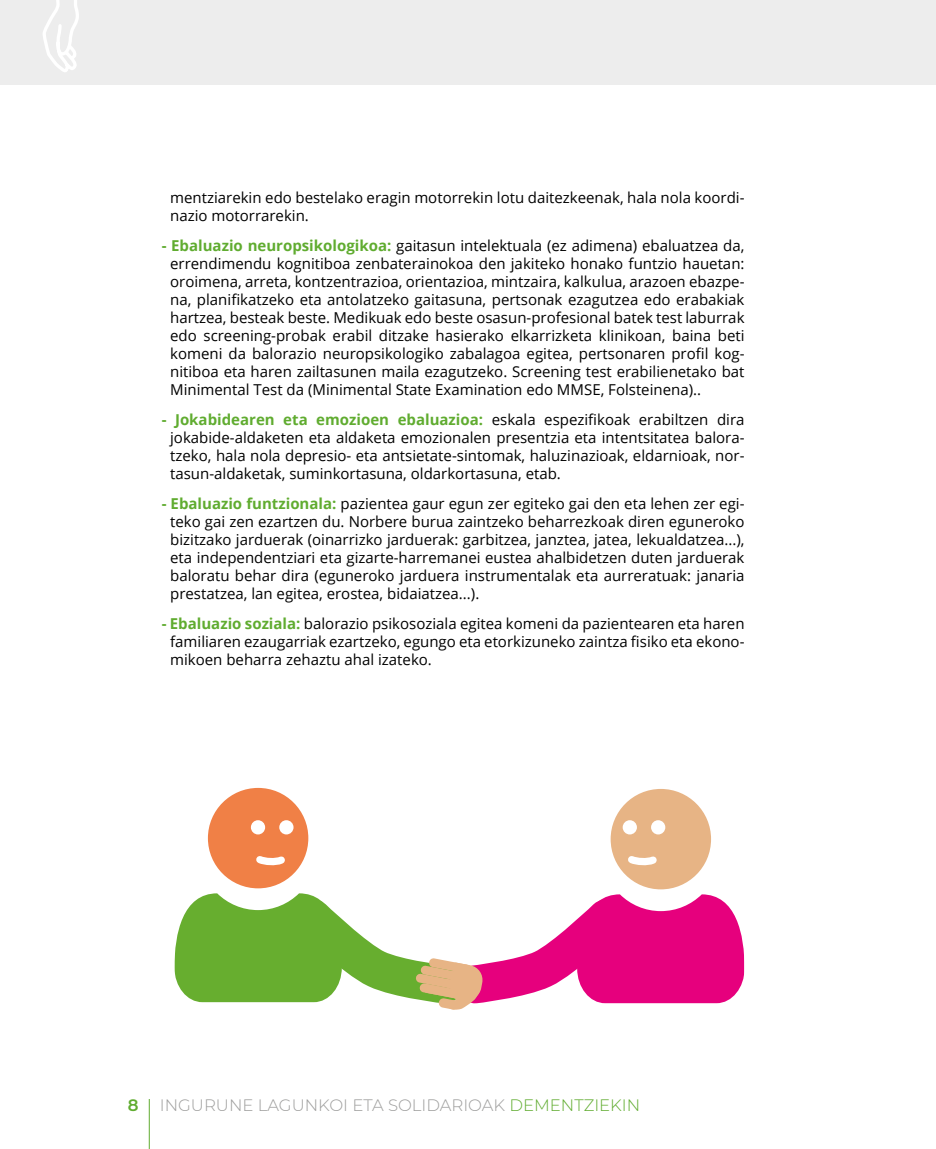
<style>
.page{position:relative;width:936px;height:1149px;background:#fff}
.page>*{position:absolute;margin:0;border:0;box-sizing:border-box;transform-origin:0 0}
.t1{font:300 16.5px "Montserrat";color:#9d9d9c}
.t2{font:600 16.5px "Montserrat";color:#60ac30}
.t3{font:15px/18px "Open Sans";color:#000;text-align:justify}
.s1{font-weight:700;color:#60ac30}
.s2{color:#60ac30}
</style>
<div class="page">
<div style="left:0;top:0;width:935px;height:85px;background:#ededed"></div>
<hr style="left:149px;top:1098px;width:1px;height:50px;background:#60ac30">
<svg style="left:43px;top:0;width:36px;height:72px"></svg>
<div style="left:610px;top:788px;width:101px;height:101px;background:#e7b485;border-radius:50%"></div>
<div style="left:208px;top:787px;width:100px;height:101px;background:#f08046;border-radius:50%"></div>
<div style="left:622px;top:820px;width:15px;height:14px;background:#fff;border-radius:50%"></div>
<div style="left:651px;top:820px;width:14px;height:14px;background:#fff;border-radius:50%"></div>
<svg style="left:628px;top:856px;width:29px;height:10px"></svg>
<div style="left:251px;top:820px;width:14px;height:14px;background:#fff;border-radius:50%"></div>
<div style="left:279px;top:820px;width:14px;height:14px;background:#fff;border-radius:50%"></div>
<svg style="left:256px;top:856px;width:29px;height:7px"></svg>
<svg style="left:174px;top:879px;width:570px;height:130px"></svg>
<p class="t3" style="left:170px;top:188px;width:576px">mentziarekin edo bestelako eragin motorrekin lotu daitezkeenak, hala nola koordi&shy;nazio motorrarekin.</p>
<p class="t3" style="left:170px;top:236px;width:576px;text-indent:-9px"><span class="s1">- Ebaluazio neuropsikologikoa:</span> gaitasun intelektuala (ez adimena) ebaluatzea da, errendimendu kognitiboa zenbaterainokoa den jakiteko honako funtzio hauetan: oroimena, arreta, kontzentrazioa, orientazioa, mintzaira, kalkulua, arazoen ebazpe&shy;na, planifikatzeko eta antolatzeko gaitasuna, pertsonak ezagutzea edo erabakiak hartzea, besteak beste. Medikuak edo beste osasun-profesional batek test laburrak edo screening-probak erabil ditzake hasierako elkarrizketa klinikoan, baina beti komeni da balorazio neuropsikologiko zabalagoa egitea, pertsonaren profil kog&shy;nitiboa eta haren zailtasunen maila ezagutzeko. Screening test erabilienetako bat Minimental Test da (Minimental State Examination edo MMSE, Folsteinena)..</p>
<p class="t3" style="left:170px;top:410px;width:576px;text-indent:-9px"><span class="s1">- Jokabidearen eta emozioen ebaluazioa:</span> eskala espezifikoak erabiltzen dira jokabide-aldaketen eta aldaketa emozionalen presentzia eta intentsitatea balora&shy;tzeko, hala nola depresio- eta antsietate-sintomak, haluzinazioak, eldarnioak, nor&shy;tasun-aldaketak, suminkortasuna, oldarkortasuna, etab.</p>
<p class="t3" style="left:170px;top:494px;width:576px;text-indent:-9px"><span class="s1">- Ebaluazio funtzionala:</span> pazientea gaur egun zer egiteko gai den eta lehen zer egi&shy;teko gai zen ezartzen du. Norbere burua zaintzeko beharrezkoak diren eguneroko bizitzako jarduerak (oinarrizko jarduerak: garbitzea, janztea, jatea, lekualdatzea...), eta independentziari eta gizarte-harremanei eustea ahalbidetzen duten jarduerak baloratu behar dira (eguneroko jarduera instrumentalak eta aurreratuak: janaria prestatzea, lan egitea, erostea, bidaiatzea...).</p>
<p class="t3" style="left:170px;top:614px;width:576px;text-indent:-9px"><span class="s1">- Ebaluazio soziala:</span> balorazio psikosoziala egitea komeni da pazientearen eta haren familiaren ezaugarriak ezartzeko, egungo eta etorkizuneko zaintza fisiko eta ekono&shy;mikoen beharra zehaztu ahal izateko.</p>
<p class="t2" style="left:128px;top:1092px;width:12px">8</p>
<p class="t1" style="left:160px;top:1093px;width:481px">INGURUNE LAGUNKOI ETA SOLIDARIOAK <span class="s2">DEMENTZIEKIN</span></p>
</div>
